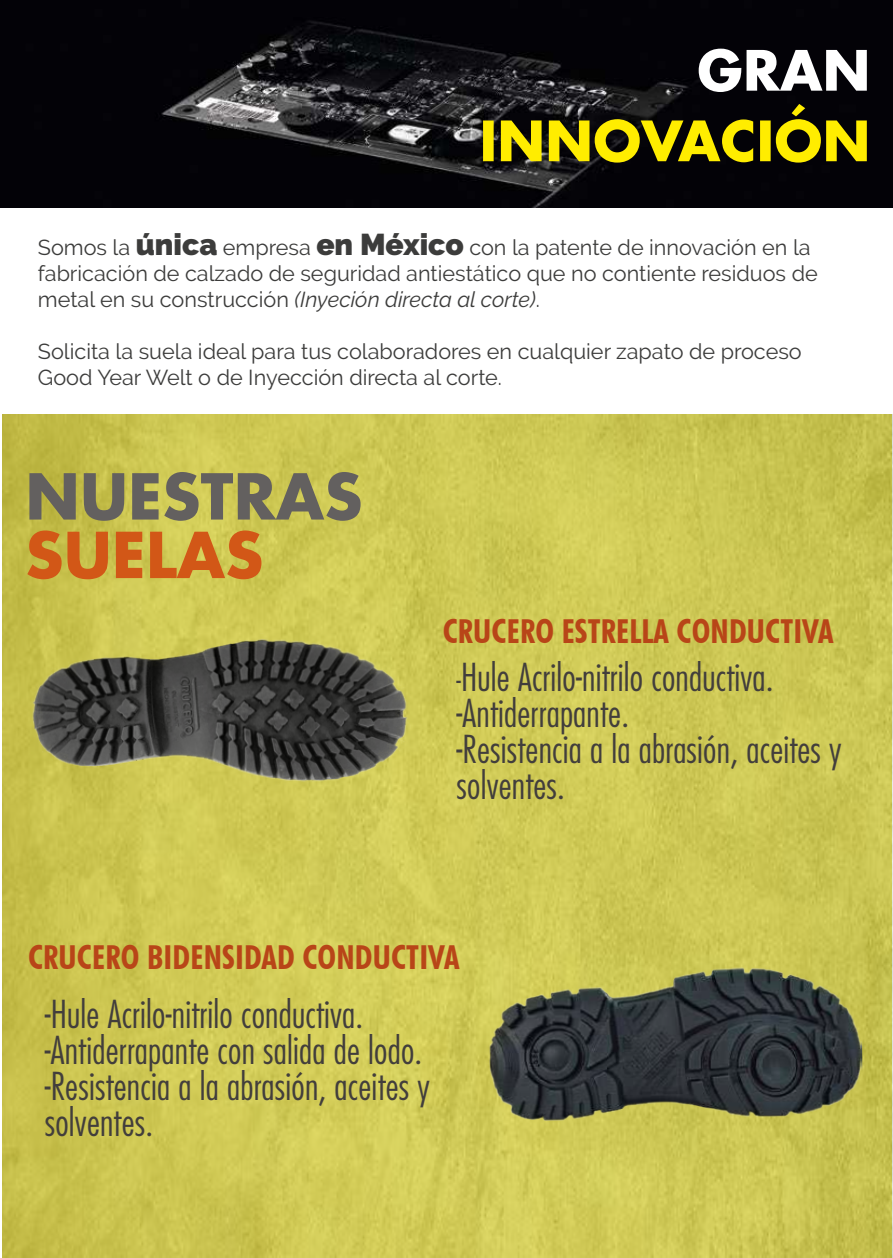
<style>
.page{position:relative;width:893px;height:1258px;background:#fff}
.page>*{position:absolute;margin:0;border:0;box-sizing:border-box;transform-origin:0 0}
.t1{font:700 61.5px "Futura";letter-spacing:.005em;color:#63605f}
.t2{font:700 61.5px "Futura";letter-spacing:.005em;color:#d25717}
.t3{font:700 54px "Futura";color:#fff}
.t4{font:300 condensed 37.5px/36px "Futura";letter-spacing:.005em;color:#423e3c}
.t5{font:700 condensed 33px "Futura BT";letter-spacing:.005em;color:#b84518}
.t6{font:21.6px/26px "Raleway";color:#3c3c3b}
.s1{font-weight:900;font-size:30px}
.s2{font-style:italic}
.s3{font-size:28.5px}
</style>
<div class="page">
<img style="left:0;top:1px;width:893px;height:206px">
<img style="left:2px;top:414px;width:891px;height:843px">
<img style="left:485px;top:963px;width:377px;height:160px">
<img style="left:24px;top:631px;width:388px;height:162px">
<svg style="left:483px;top:104px;width:383px;height:58px;background:#6f6708"></svg>
<h2 class="t3" style="left:697px;top:33px;width:174px">GRAN</h2>
<p class="t6" style="left:38px;top:234px;width:781px">Somos la <span class="s1">única</span> empresa <span class="s1">en México</span> con la patente de innovación en la fabricación de calzado de seguridad antiestático que no contiente residuos de metal en su construcción <span class="s2">(Inyeción directa al corte)</span>.</p>
<p class="t6" style="left:38px;top:338px;width:765px">Solicita la suela ideal para tus colaboradores en cualquier zapato de proceso<br>Good Year Welt o de Inyección directa al corte.</p>
<h1 class="t1" style="left:25px;top:453px;width:338px">NUESTRAS</h1>
<h1 class="t2" style="left:25px;top:512px;width:239px">SUELAS</h1>
<h3 class="t5" style="left:443px;top:611px;width:392px">CRUCERO ESTRELLA CONDUCTIVA</h3>
<h3 class="t4" style="left:456px;top:659px;width:387px"><span class="s3">-</span>Hule Acrilo-nitrilo conductiva. -Antiderrapante.<br>-Resistencia a la abrasión, aceites y solventes.</h3>
<h3 class="t5" style="left:28px;top:937px;width:433px">CRUCERO BIDENSIDAD CONDUCTIVA</h3>
<h3 class="t4" style="left:45px;top:995px;width:387px">-Hule Acrilo-nitrilo conductiva. -Antiderrapante con salida de lodo. -Resistencia a la abrasión, aceites y solventes.</h3>
</div>
